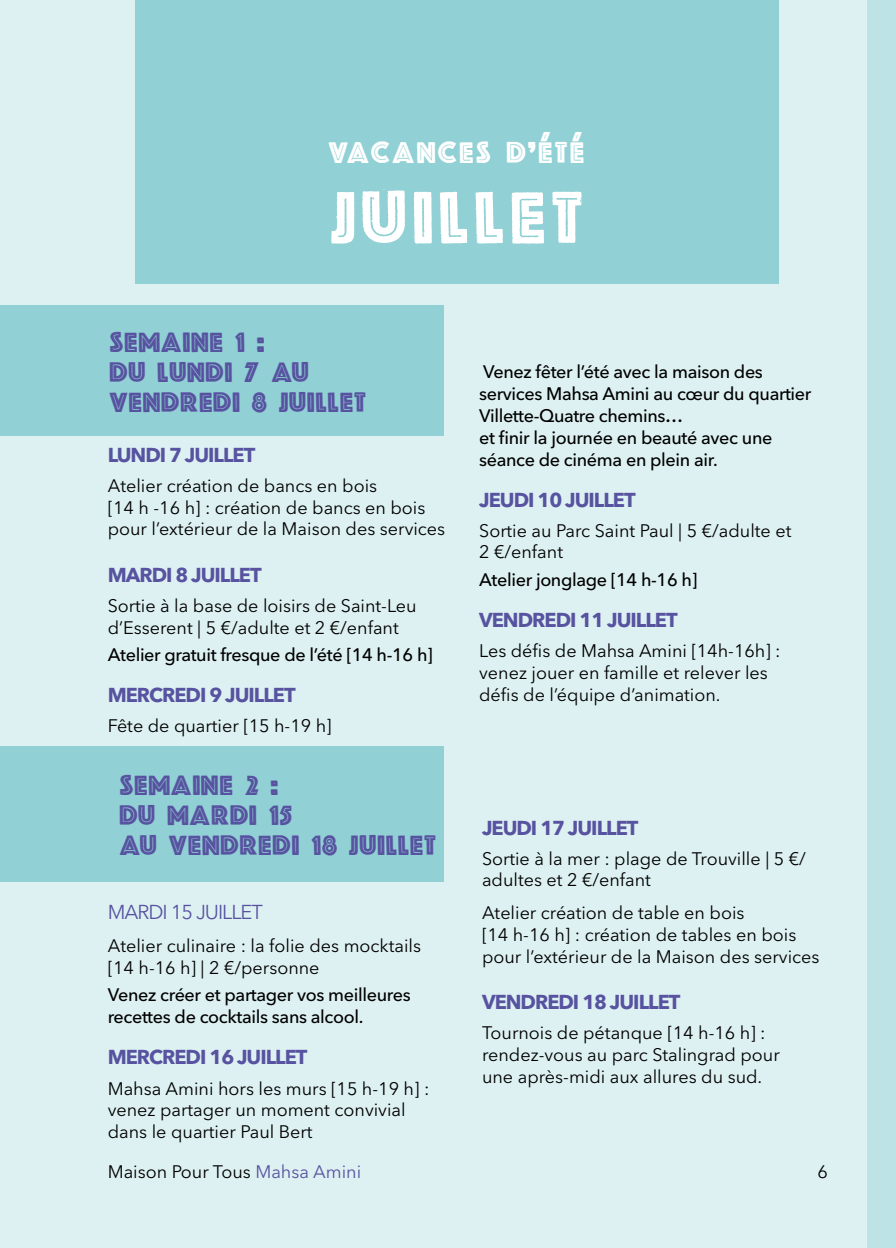
<style>
.page{position:relative;width:896px;height:1248px;background:#fff}
.page>*{position:absolute;margin:0;border:0;box-sizing:border-box;transform-origin:0 0}
.Section-Categories2{font:74px "Gardaempty";letter-spacing:.05em;color:#fff}
.Section-Categories2-2{font:30px "Gardaempty";letter-spacing:.05em;color:#fff}
.Texte-01{font:28px/30px "Gardaempty";color:#5753a0}
.TitreN5{font:700 20px "Avenir Next LT Pro";letter-spacing:-.05em;color:#5753a0}
.TitreN6-Alt{font:20px "Avenir Next LT Pro";letter-spacing:-.05em;color:#5753a0}
.TitreN6-Alt-2{font:18px/21.6px "Avenir Next LT Pro";color:#000}
.Texte-01-2{font:500 18px/22px "Avenir Next LT Pro";letter-spacing:-.02em;color:#000}
.s1{color:#5753a0}
</style>
<div class="page">
<div style="left:0;top:0;width:867px;height:1247px;background:#def1f2"></div>
<div style="left:867px;top:0;width:29px;height:1247px;background:#bde3e6"></div>
<div style="left:0;top:305px;width:444px;height:130px;background:#91d0d4"></div>
<div style="left:135px;top:0;width:643px;height:283px;background:#91d0d4"></div>
<div style="left:0;top:746px;width:444px;height:135px;background:#91d0d4"></div>
<p class="Section-Categories2-2" style="left:328px;top:131px;width:258px">VACANCES D’ÉTÉ</p>
<p class="Section-Categories2" style="left:329px;top:164px;width:256px">JUILLET</p>
<p class="Texte-01" style="left:109px;top:328px;width:259px">SEMAINE 1 :<br>DU LUNDI 7 AU<br>VENDREDI 8 JUILLET</p>
<p class="TitreN5" style="left:108px;top:442px;width:149px">LUNDI 7 JUILLET</p>
<p class="TitreN6-Alt-2" style="left:108px;top:475px;width:339px">Atelier création de bancs en bois<br>[14 h -16 h] : création de bancs en bois pour l’extérieur de la Maison des services</p>
<p class="TitreN5" style="left:108px;top:562px;width:155px">MARDI 8 JUILLET</p>
<p class="TitreN6-Alt-2" style="left:108px;top:595px;width:310px">Sortie à la base de loisirs de Saint-Leu d’Esserent | 5 €/adulte et 2 €/enfant</p>
<p class="Texte-01-2" style="left:108px;top:644px;width:326px">Atelier gratuit fresque de l’été [14 h-16 h]</p>
<p class="TitreN5" style="left:108px;top:683px;width:189px">MERCREDI 9 JUILLET</p>
<p class="TitreN6-Alt-2" style="left:108px;top:715px;width:225px">Fête de quartier [15 h-19 h]</p>
<p class="Texte-01" style="left:119px;top:771px;width:319px">SEMAINE 2 :<br>DU MARDI 15<br>AU VENDREDI 18 JUILLET</p>
<p class="TitreN6-Alt" style="left:108px;top:900px;width:157px">MARDI 15 JUILLET</p>
<p class="TitreN6-Alt-2" style="left:108px;top:934px;width:315px">Atelier culinaire : la folie des mocktails [14 h-16 h] | 2 €/personne</p>
<p class="Texte-01-2" style="left:108px;top:983px;width:304px">Venez créer et partager vos meilleures recettes de cocktails sans alcool.</p>
<p class="TitreN5" style="left:108px;top:1045px;width:201px">MERCREDI 16 JUILLET</p>
<p class="TitreN6-Alt-2" style="left:108px;top:1077px;width:323px">Mahsa Amini hors les murs [15 h-19 h] : venez partager un moment convivial dans le quartier Paul Bert</p>
<p class="Texte-01-2" style="left:479px;top:360px;width:334px">Venez fêter l’été avec la maison des services Mahsa Amini au cœur du quartier<br>Villette-Quatre chemins…</p>
<p class="Texte-01-2" style="left:479px;top:426px;width:295px">et finir la journée en beauté avec une séance de cinéma en plein air.</p>
<p class="TitreN5" style="left:479px;top:487px;width:158px">JEUDI 10 JUILLET</p>
<p class="TitreN6-Alt-2" style="left:479px;top:519px;width:314px">Sortie au Parc Saint Paul | 5 €/adulte et<br>2 €/enfant</p>
<p class="Texte-01-2" style="left:479px;top:568px;width:220px">Atelier jonglage [14 h-16 h]</p>
<p class="TitreN5" style="left:479px;top:608px;width:200px">VENDREDI 11 JUILLET</p>
<p class="TitreN6-Alt-2" style="left:479px;top:640px;width:303px">Les défis de Mahsa Amini [14h-16h] : venez jouer en famille et relever les défis de l’équipe d’animation.</p>
<p class="TitreN5" style="left:482px;top:815px;width:158px">JEUDI 17 JUILLET</p>
<p class="TitreN6-Alt-2" style="left:482px;top:847px;width:325px">Sortie à la mer : plage de Trouville | 5 €/ adultes et 2 €/enfant</p>
<p class="TitreN6-Alt-2" style="left:482px;top:902px;width:339px">Atelier création de table en bois<br>[14 h-16 h] : création de tables en bois pour l’extérieur de la Maison des services</p>
<p class="TitreN5" style="left:482px;top:989px;width:200px">VENDREDI 18 JUILLET</p>
<p class="TitreN6-Alt-2" style="left:482px;top:1022px;width:299px">Tournois de pétanque [14 h-16 h] : rendez-vous au parc Stalingrad pour une après-midi aux allures du sud.</p>
<p class="TitreN6-Alt-2" style="left:108px;top:1160px;width:255px">Maison Pour Tous <span class="s1">Mahsa Amini</span></p>
<p class="TitreN6-Alt-2" style="left:817px;top:1160px;width:12px">6</p>
</div>
